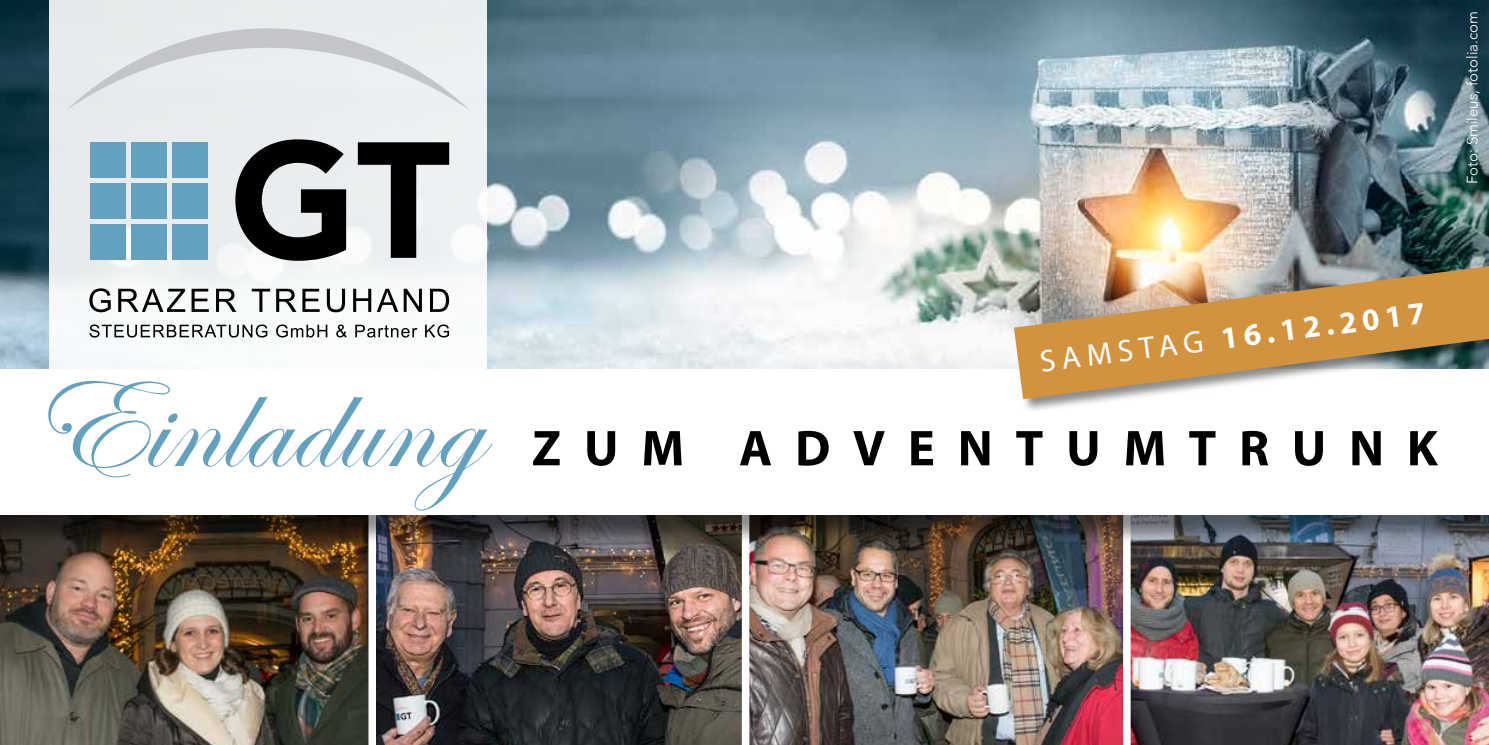
<style>
.page{position:relative;width:1489px;height:745px;background:#fff}
.page>*{position:absolute;margin:0;border:0;box-sizing:border-box;transform-origin:0 0}
.t1{font:137.75px "Edwardian Script ITC";color:#64a1bf}
.t2{font:700 50.75px "Myriad Pro";letter-spacing:.45em;color:#000}
.t3{font:700 31.25px "Myriad Pro";color:#fff}
.t4{font:300 15px "Avenir";color:#fff}
.s1{font-weight:400}
</style>
<div class="page">
<img style="left:1130px;top:546px;width:358px;height:198px">
<img style="left:0;top:546px;width:741px;height:198px">
<img style="left:749px;top:546px;width:374px;height:198px">
<div style="left:368px;top:509px;width:8px;height:235px;background:#fff"></div>
<img style="left:0;top:0;width:1488px;height:369px">
<div style="left:0;top:373px;width:1488px;height:173px;background:#000;opacity:.45"></div>
<div style="left:0;top:369px;width:1488px;height:145px;background:#fff"></div>
<div style="left:1014px;top:219px;width:474px;height:194px;background:#000;opacity:.45"></div>
<img style="left:1013px;top:266px;width:475px;height:133px">
<div style="left:50px;top:0;width:437px;height:369px;background:linear-gradient(to right,#ecf0f1,#f3f6f7)"></div>
<svg style="left:358px;top:142px;width:91px;height:116px;background:#898b8c"></svg>
<svg style="left:66px;top:28px;width:404px;height:83px;background:#e3e6e8"></svg>
<svg style="left:235px;top:139px;width:111px;height:121px;background:#666868"></svg>
<div style="left:90px;top:142px;width:36px;height:36px;background:#64a1bf"></div>
<div style="left:131px;top:142px;width:36px;height:36px;background:#64a1bf"></div>
<div style="left:171px;top:142px;width:36px;height:36px;background:#64a1bf"></div>
<div style="left:90px;top:183px;width:36px;height:36px;background:#64a1bf"></div>
<div style="left:131px;top:183px;width:36px;height:36px;background:#64a1bf"></div>
<div style="left:171px;top:183px;width:36px;height:36px;background:#64a1bf"></div>
<div style="left:90px;top:224px;width:36px;height:35px;background:#64a1bf"></div>
<div style="left:131px;top:224px;width:36px;height:35px;background:#64a1bf"></div>
<div style="left:171px;top:224px;width:36px;height:35px;background:#64a1bf"></div>
<svg style="left:89px;top:288px;width:22px;height:24px"></svg>
<svg style="left:118px;top:288px;width:67px;height:24px"></svg>
<svg style="left:191px;top:288px;width:18px;height:24px"></svg>
<svg style="left:216px;top:288px;width:20px;height:24px"></svg>
<svg style="left:252px;top:288px;width:18px;height:24px"></svg>
<svg style="left:276px;top:288px;width:20px;height:24px"></svg>
<svg style="left:302px;top:288px;width:18px;height:24px"></svg>
<svg style="left:327px;top:288px;width:18px;height:24px"></svg>
<svg style="left:353px;top:288px;width:18px;height:24px"></svg>
<svg style="left:377px;top:288px;width:45px;height:24px"></svg>
<svg style="left:430px;top:288px;width:19px;height:24px"></svg>
<svg style="left:89px;top:324px;width:178px;height:13px"></svg>
<svg style="left:276px;top:324px;width:51px;height:13px"></svg>
<svg style="left:336px;top:324px;width:11px;height:13px"></svg>
<svg style="left:355px;top:324px;width:62px;height:13px"></svg>
<svg style="left:425px;top:324px;width:24px;height:13px"></svg>
<p class="t4" style="left:1463px;top:184px;width:175px;rotate:-90deg">Foto: Smileus, fotolia.com</p>
<h1 class="t1" style="left:27px;top:348px;width:454px">Einladung</h1>
<h3 class="t3" style="left:1037px;top:342px;width:389px;rotate:-7deg"><span class="s1">SAMSTAG</span> 16.12.2017</h3>
<h2 class="t2" style="left:532px;top:419px;width:907px">ZUM ADVENTUMTRUNK</h2>
</div>
